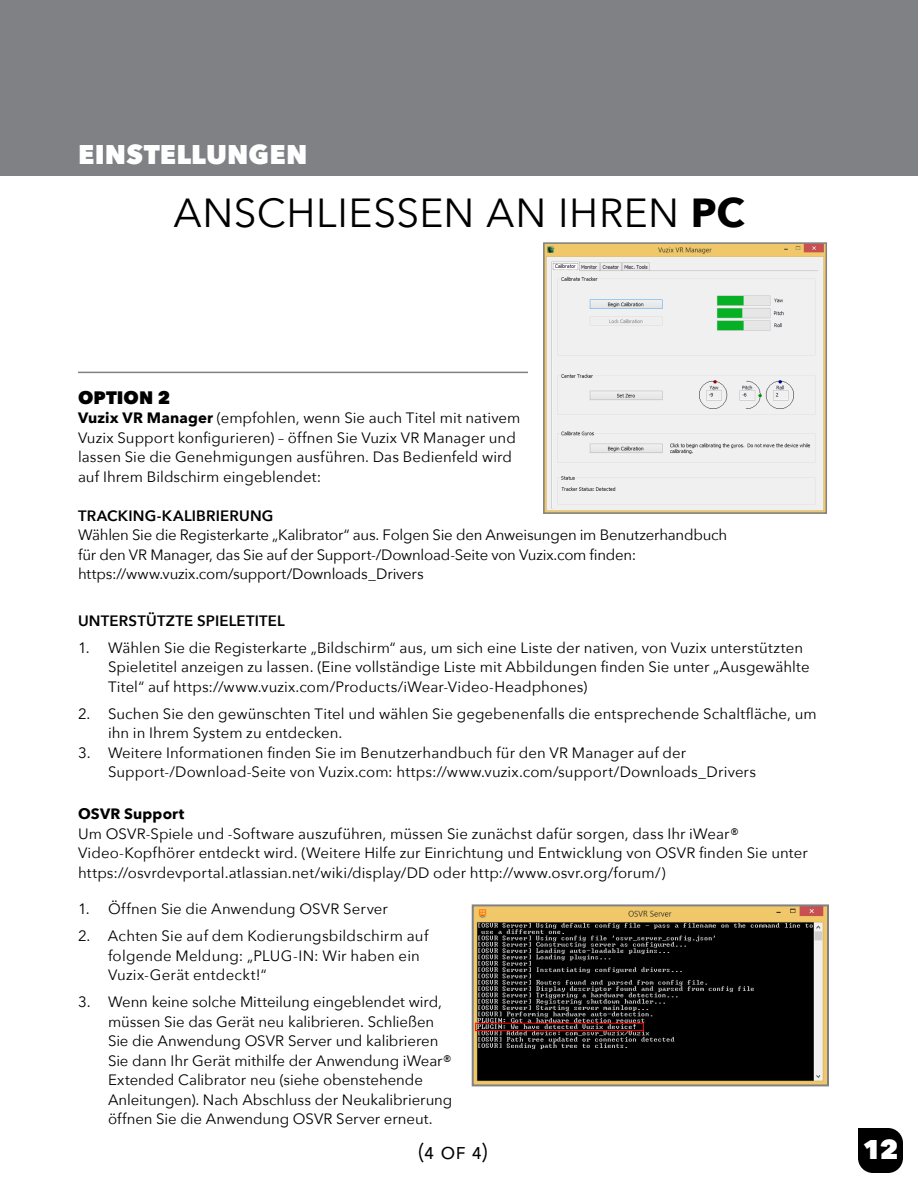
<style>
.page{position:relative;width:918px;height:1188px;background:#fff}
.page>*{position:absolute;margin:0;border:0;box-sizing:border-box;transform-origin:0 0}
.t1{font:40.5px "Avenir Next";letter-spacing:.015em;color:#000}
.t2{font:800 27px "Avenir Next";letter-spacing:.005em;color:#fff}
.t3{font:22.5px "Avenir Next";color:#000}
.t4{font:800 18px "Avenir Next";letter-spacing:.005em;color:#000}
.t5{font:15px/19.5px "Avenir Next";letter-spacing:.005em;color:#000}
.t6{font:15px/19.5px "Avenir Next";letter-spacing:-.015em;color:#000}
.t7{font:600 15px "Avenir Next";letter-spacing:.01em;color:#000}
.t8{font:700 15px "Avenir Next";letter-spacing:.01em;color:#000}
.s1{font-weight:700}
</style>
<div class="page">
<div style="left:0;top:0;width:918px;height:176px;background:#808184"></div>
<img style="left:546px;top:245px;width:278px;height:266px">
<div style="left:543px;top:242px;width:284px;height:272px;border:2px solid #808184"></div>
<svg style="left:858px;top:1128px;width:45px;height:45px;background:#121212"></svg>
<hr style="left:78px;top:372px;width:450px;height:1px;background:#808184">
<img style="left:475px;top:907px;width:351px;height:176px">
<div style="left:472px;top:904px;width:357px;height:182px;border:2px solid #808184"></div>
<h2 class="t2" style="left:78px;top:138px;width:231px">EINSTELLUNGEN</h2>
<h1 class="t1" style="left:173px;top:178px;width:573px">ANSCHLIESSEN AN IHREN <span class="s1">PC</span></h1>
<p class="t4" style="left:78px;top:386px;width:94px">OPTION 2</p>
<p class="t5" style="left:78px;top:408px;width:444px"><span class="s1">Vuzix VR Manager</span> (empfohlen, wenn Sie auch Titel mit nativem Vuzix Support konfigurieren) – öffnen Sie Vuzix VR Manager und lassen Sie die Genehmigungen ausführen. Das Bedienfeld wird auf Ihrem Bildschirm eingeblendet:</p>
<p class="t7" style="left:78px;top:503px;width:197px">TRACKING-KALIBRIERUNG</p>
<p class="t6" style="left:78px;top:525px;width:651px">Wählen Sie die Registerkarte „Kalibrator“ aus. Folgen Sie den Anweisungen im Benutzerhandbuch für den VR Manager, das Sie auf der Support-/Download-Seite von Vuzix.com finden: https://www.vuzix.com/support/Downloads_Drivers</p>
<p class="t7" style="left:78px;top:608px;width:208px">UNTERSTÜTZTE SPIELETITEL</p>
<p class="t5" style="left:108px;top:637px;width:703px;text-indent:-30px">1. Wählen Sie die Registerkarte „Bildschirm“ aus, um sich eine Liste der nativen, von Vuzix unterstützten<br>Spieletitel anzeigen zu lassen. (Eine vollständige Liste mit Abbildungen finden Sie unter „Ausgewählte<br>Titel“ auf https://www.vuzix.com/Products/iWear-Video-Headphones)</p>
<p class="t5" style="left:108px;top:703px;width:710px;text-indent:-30px">2. Suchen Sie den gewünschten Titel und wählen Sie gegebenenfalls die entsprechende Schaltfläche, um ihn in Ihrem System zu entdecken.</p>
<p class="t5" style="left:108px;top:742px;width:650px;text-indent:-30px">3. Weitere Informationen finden Sie im Benutzerhandbuch für den VR Manager auf der<br>Support-/Download-Seite von Vuzix.com: https://www.vuzix.com/support/Downloads_Drivers</p>
<p class="t8" style="left:78px;top:801px;width:108px">OSVR Support</p>
<p class="t5" style="left:78px;top:823px;width:731px">Um OSVR-Spiele und -Software auszuführen, müssen Sie zunächst dafür sorgen, dass Ihr iWear®<br>Video-Kopfhörer entdeckt wird. (Weitere Hilfe zur Einrichtung und Entwicklung von OSVR finden Sie unter https://osvrdevportal.atlassian.net/wiki/display/DD oder http://www.osvr.org/forum/)</p>
<p class="t5" style="left:78px;top:899px;width:312px">1. Öffnen Sie die Anwendung OSVR Server</p>
<p class="t5" style="left:108px;top:926px;width:322px;text-indent:-30px">2. Achten Sie auf dem Kodierungsbildschirm auf folgende Meldung: „PLUG-IN: Wir haben ein<br>Vuzix-Gerät entdeckt!“</p>
<p class="t5" style="left:108px;top:992px;width:346px;text-indent:-30px">3. Wenn keine solche Mitteilung eingeblendet wird, müssen Sie das Gerät neu kalibrieren. Schließen Sie die Anwendung OSVR Server und kalibrieren Sie dann Ihr Gerät mithilfe der Anwendung iWear® Extended Calibrator neu (siehe obenstehende Anleitungen). Nach Abschluss der Neukalibrierung öffnen Sie die Anwendung OSVR Server erneut.</p>
<h3 class="t3" style="left:419px;top:1132px;width:71px">(4 OF 4)</h3>
<h2 class="t2" style="left:862px;top:1133px;width:38px">12</h2>
</div>
